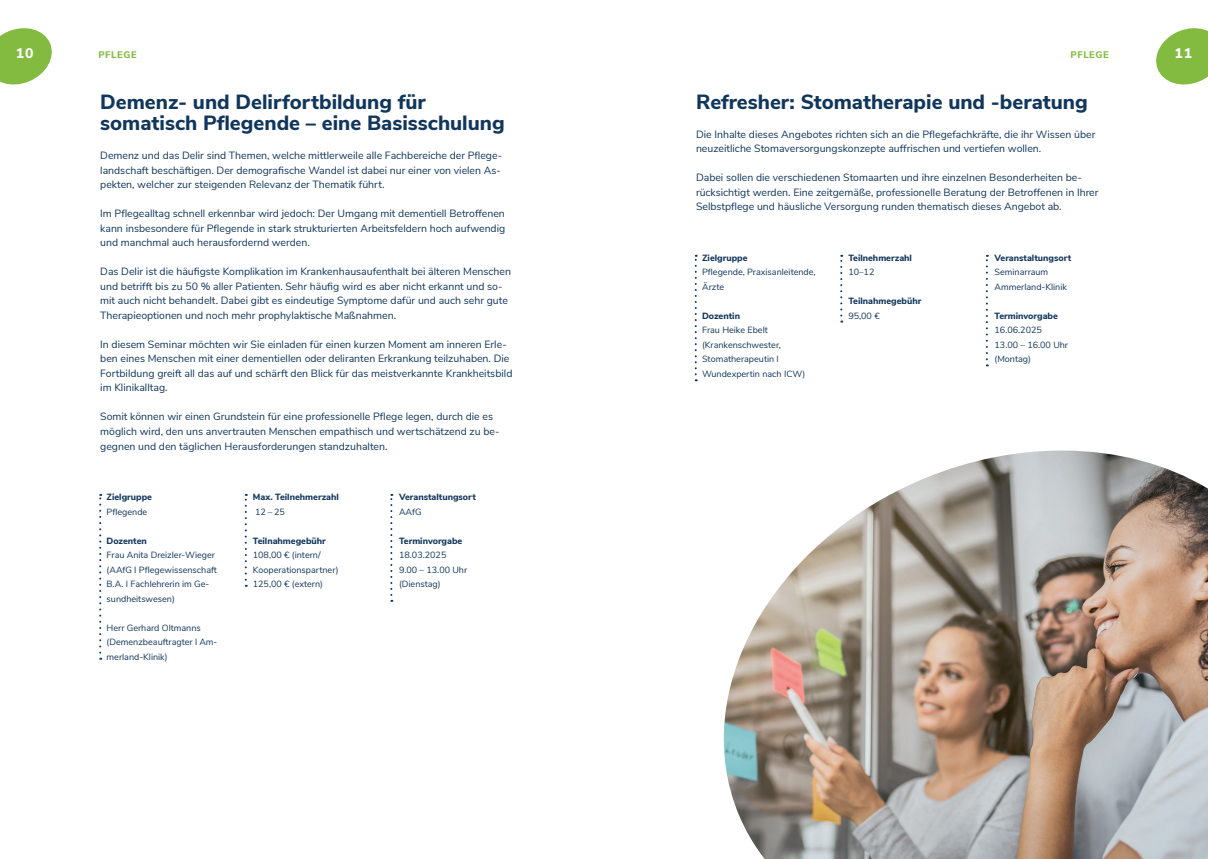
<style>
.page{position:relative;width:1208px;height:859px;background:#fff}
.page>*{position:absolute;margin:0;border:0;box-sizing:border-box;transform-origin:0 0}
.Inhaltsverzeichnis_Fort-_Weiterbildungen{font:800 20.5px/21.8px "Nunito Sans";color:#11365c}
.t1{font:800 14px "Nunito Sans";color:#fff}
.Fließtext_dunkelblau{font:10.5px/14.5px "Nunito Sans";color:#11365c}
.Kolumnentitel_1{font:800 9.5px "Nunito Sans";letter-spacing:.06em;color:#82bb40}
.Fakten{font:9px/14.5px "Nunito Sans";color:#11365c}
.Fakten-2{font:800 9px "Nunito Sans";color:#11365c}
</style>
<div class="page">
<svg style="left:0;top:28px;width:52px;height:57px"></svg>
<svg style="left:1156px;top:28px;width:52px;height:57px"></svg>
<img style="left:723px;top:450px;width:485px;height:409px">
<svg style="left:99px;top:494px;width:2px;height:166px"></svg>
<svg style="left:245px;top:494px;width:2px;height:93px"></svg>
<svg style="left:390px;top:494px;width:2px;height:108px"></svg>
<svg style="left:694px;top:255px;width:2px;height:126px"></svg>
<svg style="left:840px;top:255px;width:2px;height:68px"></svg>
<svg style="left:986px;top:255px;width:2px;height:111px"></svg>
<h2 class="t1" style="left:16px;top:43px;width:19px">10</h2>
<p class="Kolumnentitel_1" style="left:98px;top:48px;width:40px">PFLEGE</p>
<h2 class="t1" style="left:1174px;top:43px;width:19px">11</h2>
<p class="Kolumnentitel_1" style="left:1070px;top:48px;width:40px">PFLEGE</p>
<p class="Inhaltsverzeichnis_Fort-_Weiterbildungen" style="left:696px;top:90px;width:393px">Refresher: Stomatherapie und -beratung</p>
<p class="Fließtext_dunkelblau" style="left:696px;top:126px;width:401px">Die Inhalte dieses Angebotes richten sich an die Pflegefachkräfte, die ihr Wissen über neuzeitliche Stomaversorgungskonzepte auffrischen und vertiefen wollen.</p>
<p class="Fließtext_dunkelblau" style="left:696px;top:170px;width:404px">Dabei sollen die verschiedenen Stomaarten und ihre einzelnen Besonderheiten be&shy;rücksichtigt werden. Eine zeitgemäße, professionelle Beratung der Betroffenen in Ihrer<br>Selbstpflege und häusliche Versorgung runden thematisch dieses Angebot ab.</p>
<p class="Inhaltsverzeichnis_Fort-_Weiterbildungen" style="left:100px;top:90px;width:406px">Demenz- und Delirfortbildung für somatisch Pflegende – eine Basisschulung</p>
<p class="Fließtext_dunkelblau" style="left:100px;top:148px;width:403px">Demenz und das Delir sind Themen, welche mittlerweile alle Fachbereiche der Pflege&shy;landschaft beschäftigen. Der demografische Wandel ist dabei nur einer von vielen As&shy;pekten, welcher zur steigenden Relevanz der Thematik führt.</p>
<p class="Fließtext_dunkelblau" style="left:100px;top:206px;width:406px;text-align:justify">Im Pflegealltag schnell erkennbar wird jedoch: Der Umgang mit dementiell Betroffenen kann insbesondere für Pflegende in stark strukturierten Arbeitsfeldern hoch aufwendig und manchmal auch herausfordernd werden.</p>
<p class="Fließtext_dunkelblau" style="left:100px;top:264px;width:412px">Das Delir ist die häufigste Komplikation im Krankenhausaufenthalt bei älteren Menschen und betrifft bis zu 50 % aller Patienten. Sehr häufig wird es aber nicht erkannt und so&shy;mit auch nicht behandelt. Dabei gibt es eindeutige Symptome dafür und auch sehr gute Therapieoptionen und noch mehr prophylaktische Maßnahmen.</p>
<p class="Fließtext_dunkelblau" style="left:100px;top:336px;width:414px">In diesem Seminar möchten wir Sie einladen für einen kurzen Moment am inneren Erle&shy;ben eines Menschen mit einer dementiellen oder deliranten Erkrankung teilzuhaben. Die Fortbildung greift all das auf und schärft den Blick für das meistverkannte Krankheitsbild im Klinikalltag.</p>
<p class="Fließtext_dunkelblau" style="left:100px;top:409px;width:401px">Somit können wir einen Grundstein für eine professionelle Pflege legen, durch die es möglich wird, den uns anvertrauten Menschen empathisch und wertschätzend zu be&shy;gegnen und den täglichen Herausforderungen standzuhalten.</p>
<p class="Fakten-2" style="left:702px;top:251px;width:47px">Zielgruppe</p>
<p class="Fakten" style="left:702px;top:265px;width:115px">Pflegende, Praxisanleitende,<br>Ärzte</p>
<p class="Fakten-2" style="left:702px;top:309px;width:39px">Dozentin</p>
<p class="Fakten" style="left:702px;top:323px;width:67px">Frau Heike Ebelt</p>
<p class="Fakten" style="left:702px;top:337px;width:105px">(Krankenschwester,<br>Stomatherapeutin I<br>Wundexpertin nach ICW)</p>
<p class="Fakten-2" style="left:848px;top:251px;width:65px">Teilnehmerzahl</p>
<p class="Fakten" style="left:848px;top:265px;width:28px">10–12</p>
<p class="Fakten-2" style="left:848px;top:295px;width:74px">Teilnahmegebühr</p>
<p class="Fakten" style="left:848px;top:308px;width:33px">95,00 €</p>
<p class="Fakten-2" style="left:994px;top:251px;width:78px">Veranstaltungsort</p>
<p class="Fakten" style="left:994px;top:265px;width:74px">Seminarraum<br>Ammerland-Klinik</p>
<p class="Fakten-2" style="left:994px;top:309px;width:65px">Terminvorgabe</p>
<p class="Fakten" style="left:994px;top:323px;width:49px">16.06.2025</p>
<p class="Fakten" style="left:994px;top:337px;width:75px">13.00 – 16.00 Uhr</p>
<p class="Fakten" style="left:994px;top:352px;width:38px">(Montag)</p>
<p class="Fakten-2" style="left:107px;top:490px;width:47px">Zielgruppe</p>
<p class="Fakten" style="left:107px;top:504px;width:42px">Pflegende</p>
<p class="Fakten-2" style="left:107px;top:534px;width:42px">Dozenten</p>
<p class="Fakten" style="left:107px;top:547px;width:112px">Frau Anita Dreizler-Wieger (AAfG I Pflegewissenschaft<br>B.A. I Fachlehrerin im Ge&shy;sundheitswesen)</p>
<p class="Fakten" style="left:107px;top:620px;width:96px">Herr Gerhard Oltmanns</p>
<p class="Fakten" style="left:107px;top:634px;width:112px">(Demenzbeauftragter l Am&shy;merland-Klinik)</p>
<p class="Fakten-2" style="left:253px;top:490px;width:88px">Max. Teilnehmerzahl</p>
<p class="Fakten" style="left:255px;top:504px;width:31px">12 – 25</p>
<p class="Fakten-2" style="left:253px;top:534px;width:74px">Teilnahmegebühr</p>
<p class="Fakten" style="left:253px;top:547px;width:87px">108,00 € (intern/<br>Kooperationspartner)</p>
<p class="Fakten" style="left:253px;top:576px;width:72px">125,00 € (extern)</p>
<p class="Fakten-2" style="left:399px;top:490px;width:78px">Veranstaltungsort</p>
<p class="Fakten" style="left:399px;top:504px;width:24px">AAfG</p>
<p class="Fakten-2" style="left:399px;top:534px;width:65px">Terminvorgabe</p>
<p class="Fakten" style="left:399px;top:547px;width:49px">18.03.2025</p>
<p class="Fakten" style="left:399px;top:562px;width:70px">9.00 – 13.00 Uhr</p>
<p class="Fakten" style="left:399px;top:576px;width:43px">(Dienstag)</p>
</div>
